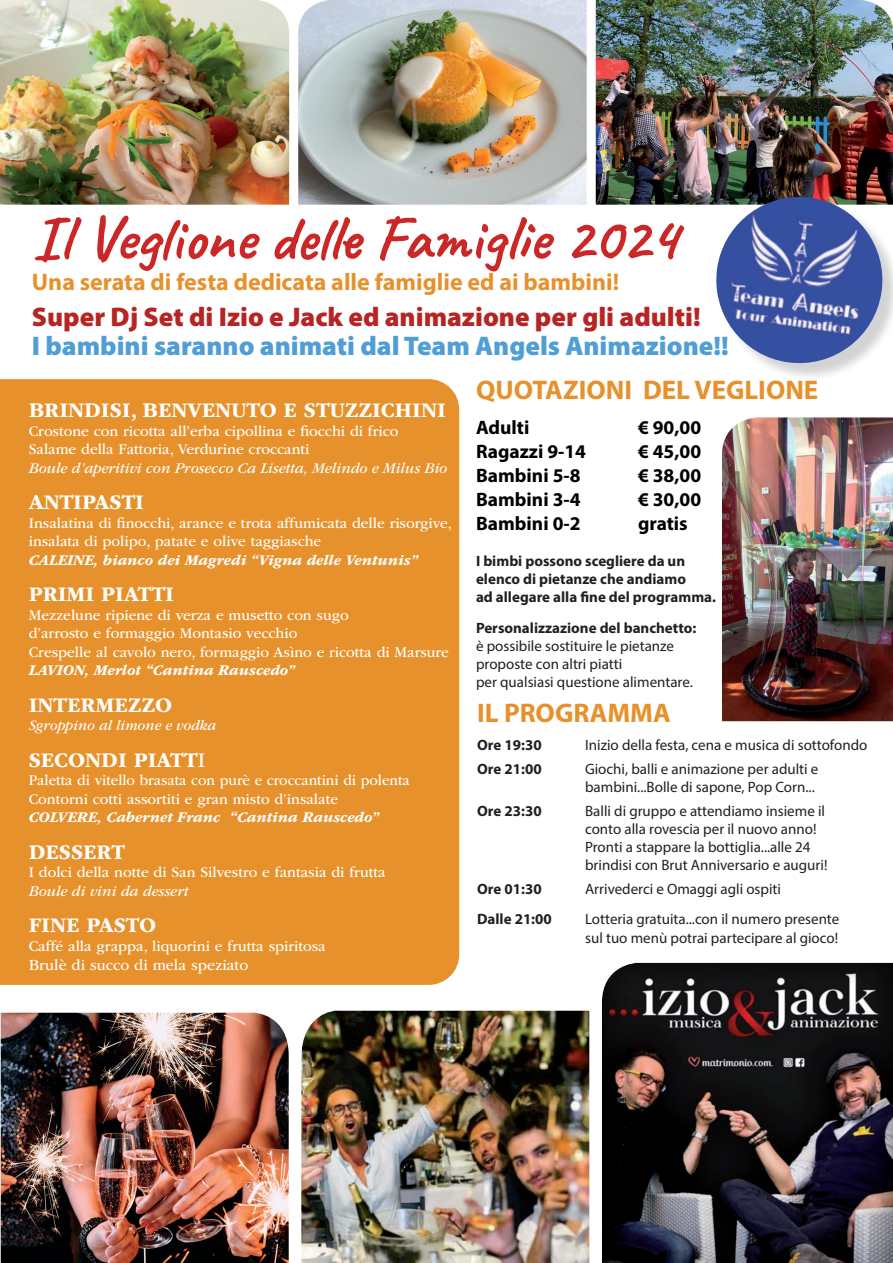
<style>
.page{position:relative;width:893px;height:1263px;background:#fff}
.page>*{position:absolute;margin:0;border:0;box-sizing:border-box;transform-origin:0 0}
.t1{font:700 63px "Caveat";color:#cb2727}
.t2{font:900 27px "Myriad Pro";color:#509ed6}
.t3{font:900 27px "Myriad Pro";color:#b72424}
.t4{font:700 27px "Myriad Pro";color:#e7912c}
.t5{font:700 24px "Myriad Pro";color:#e7912c}
.t6{font:700 21.6px "ITC Garamond Std";color:#fff}
.t7{font:700 19.5px "Myriad Pro";color:#000}
.t8{font:15.9px "ITC Garamond Std";color:#fff}
.t9{font:15.45px/18.6px "ITC Garamond Std";color:#fff}
.t10{font:italic 700 15.45px "ITC Garamond Std";color:#fff}
.t11{font:15.45px/18.6px "ITC Garamond Std";color:#fff;scale:.95 1}
.t12{font:italic 15.45px "ITC Garamond Std";color:#fff}
.t13{font:15px/18px "Myriad Pro";color:#231f20}
.t14{font:700 15px/18px "Myriad Pro";color:#231f20}
.t15{font:italic 15px "ITC Garamond Std";color:#fff}
.s1{font-weight:400}
</style>
<div class="page">
<div style="left:0;top:379px;width:459px;height:606px;background:#e7912c"></div>
<img style="left:595px;top:0;width:298px;height:205px">
<img style="left:298px;top:0;width:289px;height:205px">
<img style="left:0;top:0;width:290px;height:205px">
<img style="left:301px;top:1010px;width:289px;height:253px">
<img style="left:602px;top:962px;width:291px;height:301px">
<img style="left:0;top:1012px;width:289px;height:251px">
<img style="left:722px;top:417px;width:171px;height:305px">
<div style="left:719px;top:199px;width:174px;height:183px;background:#231f20;opacity:.2"></div>
<img style="left:711px;top:197px;width:177px;height:172px">
<h1 class="t1" style="left:32px;top:198px;width:647px">Il Veglione delle Famiglie 2024</h1>
<h3 class="t5" style="left:32px;top:266px;width:589px">Una serata di festa dedicata alle famiglie ed ai bambini!</h3>
<h2 class="t3" style="left:32px;top:299px;width:670px">Super Dj Set di Izio e Jack ed animazione per gli adulti!</h2>
<h2 class="t2" style="left:32px;top:328px;width:698px">I bambini saranno animati dal Team Angels Animazione!!</h2>
<h3 class="t6" style="left:29px;top:398px;width:419px">BRINDISI, BENVENUTO E STUZZICHINI</h3>
<p class="t9" style="left:29px;top:422px;width:371px">Crostone con ricotta all’erba cipollina e fiocchi di frico<br>Salame della Fattoria, Verdurine croccanti</p>
<p class="t12" style="left:29px;top:459px;width:420px">Boule d’aperitivi con Prosecco Ca Lisetta, Melindo e Milus Bio</p>
<h3 class="t6" style="left:29px;top:490px;width:117px">ANTIPASTI</h3>
<p class="t9" style="left:29px;top:514px;width:425px">Insalatina di finocchi, arance e trota affumicata delle risorgive, insalata di polipo, patate e olive taggiasche</p>
<p class="t10" style="left:29px;top:551px;width:391px">CALEINE, bianco dei Magredi “Vigna delle Ventunis”</p>
<h3 class="t6" style="left:29px;top:582px;width:147px">PRIMI PIATTI</h3>
<p class="t9" style="left:29px;top:606px;width:422px">Mezzelune ripiene di verza e musetto con sugo<br>d’arrosto e formaggio Montasio vecchio<br>Crespelle al cavolo nero, formaggio Asìno e ricotta di Marsure</p>
<p class="t10" style="left:29px;top:662px;width:268px">LAVION, Merlot “Cantina Rauscedo”</p>
<h3 class="t6" style="left:29px;top:693px;width:145px">INTERMEZZO</h3>
<p class="t15" style="left:29px;top:717px;width:189px">Sgroppino al limone e vodka</p>
<h3 class="t6" style="left:29px;top:748px;width:178px">SECONDI PIATT<span class="s1">I</span></h3>
<p class="t11" style="left:29px;top:771px;width:403px">Paletta di vitello brasata con purè e croccantini di polenta<br>Contorni cotti assortiti e gran misto d’insalate</p>
<p class="t10" style="left:29px;top:809px;width:352px">COLVERE, Cabernet Franc “Cantina Rauscedo”</p>
<h3 class="t6" style="left:29px;top:839px;width:98px">DESSERT</h3>
<p class="t9" style="left:29px;top:863px;width:358px">I dolci della notte di San Silvestro e fantasia di frutta</p>
<p class="t12" style="left:29px;top:882px;width:161px">Boule di vini da dessert</p>
<h3 class="t6" style="left:29px;top:913px;width:129px">FINE PASTO</h3>
<p class="t9" style="left:29px;top:936px;width:298px">Caffé alla grappa, liquorini e frutta spiritosa</p>
<p class="t8" style="left:29px;top:956px;width:221px">Brulè di succo di mela speziato</p>
<h2 class="t4" style="left:476px;top:373px;width:344px">QUOTAZIONI DEL VEGLIONE</h2>
<h3 class="t7" style="left:476px;top:415px;width:55px">Adulti</h3>
<h3 class="t7" style="left:638px;top:415px;width:65px">€ 90,00</h3>
<h3 class="t7" style="left:476px;top:439px;width:112px">Ragazzi 9-14</h3>
<h3 class="t7" style="left:638px;top:439px;width:65px">€ 45,00</h3>
<h3 class="t7" style="left:476px;top:463px;width:106px">Bambini 5-8</h3>
<h3 class="t7" style="left:638px;top:463px;width:65px">€ 38,00</h3>
<h3 class="t7" style="left:476px;top:487px;width:106px">Bambini 3-4</h3>
<h3 class="t7" style="left:638px;top:487px;width:65px">€ 30,00</h3>
<h3 class="t7" style="left:476px;top:511px;width:106px">Bambini 0-2</h3>
<h3 class="t7" style="left:638px;top:511px;width:51px">gratis</h3>
<p class="t14" style="left:476px;top:551px;width:241px">I bimbi possono scegliere da un elenco di pietanze che andiamo<br>ad allegare alla fine del programma.</p>
<p class="t14" style="left:476px;top:619px;width:222px">Personalizzazione del banchetto:</p>
<p class="t13" style="left:476px;top:637px;width:218px">è possibile sostituire le pietanze proposte con altri piatti<br>per qualsiasi questione alimentare.</p>
<h2 class="t4" style="left:477px;top:695px;width:195px">IL PROGRAMMA</h2>
<p class="t14" style="left:477px;top:736px;width:66px">Ore 19:30</p>
<p class="t13" style="left:585px;top:736px;width:284px">Inizio della festa, cena e musica di sottofondo</p>
<p class="t14" style="left:477px;top:760px;width:66px">Ore 21:00</p>
<p class="t13" style="left:585px;top:760px;width:235px">Giochi, balli e animazione per adulti e bambini...Bolle di sapone, Pop Corn...</p>
<p class="t14" style="left:477px;top:802px;width:66px">Ore 23:30</p>
<p class="t13" style="left:585px;top:802px;width:244px">Balli di gruppo e attendiamo insieme il conto alla rovescia per il nuovo anno!<br>Pronti a stappare la bottiglia...alle 24 brindisi con Brut Anniversario e auguri!</p>
<p class="t14" style="left:477px;top:880px;width:66px">Ore 01:30</p>
<p class="t13" style="left:585px;top:880px;width:197px">Arrivederci e Omaggi agli ospiti</p>
<p class="t14" style="left:477px;top:910px;width:76px">Dalle 21:00</p>
<p class="t13" style="left:585px;top:910px;width:256px;line-height:18.9px">Lotteria gratuita...con il numero presente sul tuo menù potrai partecipare al gioco!</p>
</div>
